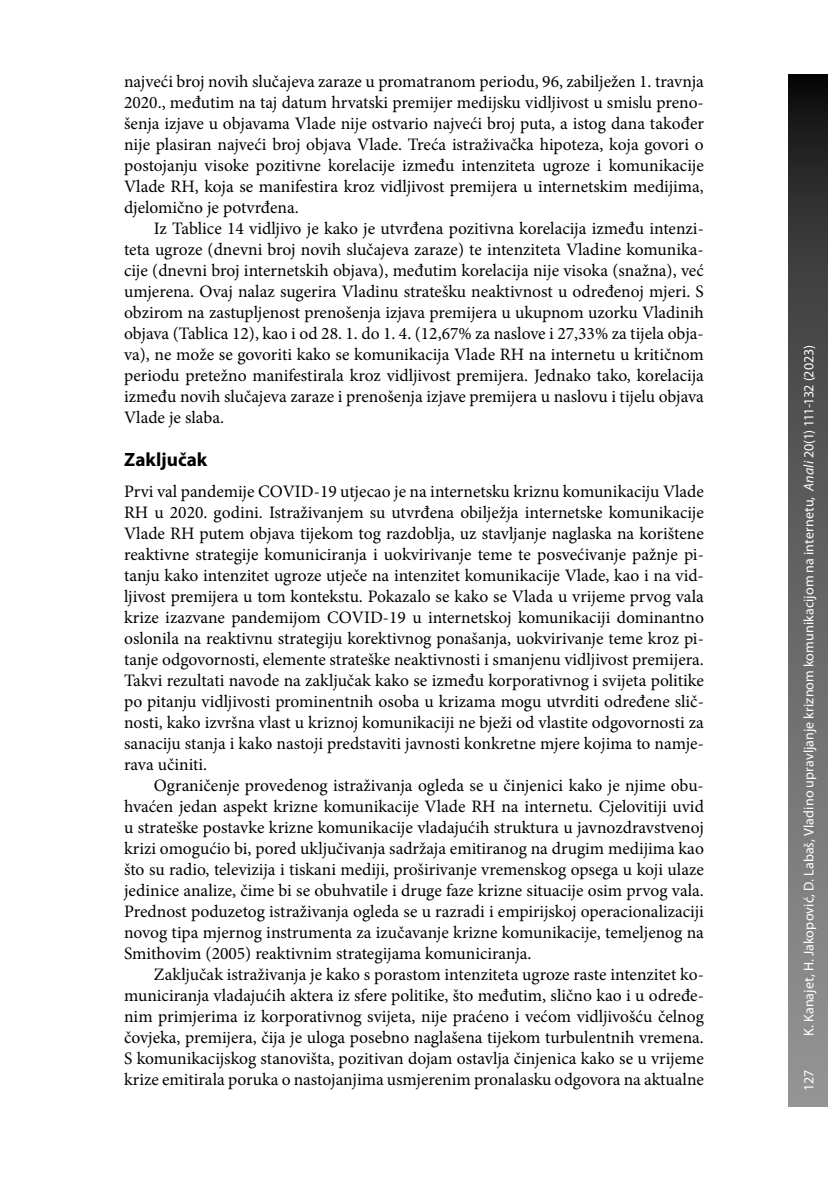
<style>
.page{position:relative;width:828px;height:1180px;background:#fff}
.page>*{position:absolute;margin:0;border:0;box-sizing:border-box;transform-origin:0 0}
.t1{font:700 19.25px "Myriad Pro";color:#000}
.t2{font:17.5px/21px "Minion Pro";color:#000;text-align:justify}
.t3{font:14px "Myriad Pro";letter-spacing:.005em;color:#fff}
.s1{font-style:italic}
</style>
<div class="page">
<svg style="left:788px;top:74px;width:40px;height:1032px;background:#5f5f5f"></svg>
<p class="t2" style="left:124px;top:71px;width:581px">najveći broj novih slučajeva zaraze u promatranom periodu, 96, zabilježen 1. travnja 2020., međutim na taj datum hrvatski premijer medijsku vidljivost u smislu preno&shy;šenja izjave u objavama Vlade nije ostvario najveći broj puta, a istog dana također nije plasiran najveći broj objava Vlade. Treća istraživačka hipoteza, koja govori o postojanju visoke pozitivne korelacije između intenziteta ugroze i komunikacije Vlade RH, koja se manifestira kroz vidljivost premijera u internetskim medijima, djelomično je potvrđena.</p>
<p class="t2" style="left:124px;top:218px;width:581px;text-indent:30px">Iz Tablice 14 vidljivo je kako je utvrđena pozitivna korelacija između intenzi&shy;teta ugroze (dnevni broj novih slučajeva zaraze) te intenziteta Vladine komunika&shy;cije (dnevni broj internetskih objava), međutim korelacija nije visoka (snažna), već umjerena. Ovaj nalaz sugerira Vladinu stratešku neaktivnost u određenoj mjeri. S obzirom na zastupljenost prenošenja izjava premijera u ukupnom uzorku Vladinih objava (Tablica 12), kao i od 28. 1. do 1. 4. (12,67% za naslove i 27,33% za tijela obja&shy;va), ne može se govoriti kako se komunikacija Vlade RH na internetu u kritičnom periodu pretežno manifestirala kroz vidljivost premijera. Jednako tako, korelacija između novih slučajeva zaraze i prenošenja izjave premijera u naslovu i tijelu objava Vlade je slaba.</p>
<p class="t1" style="left:124px;top:447px;width:85px">Zaključak</p>
<p class="t2" style="left:124px;top:481px;width:581px">Prvi val pandemije COVID-19 utjecao je na internetsku kriznu komunikaciju Vlade RH u 2020. godini. Istraživanjem su utvrđena obilježja internetske komunikacije Vlade RH putem objava tijekom tog razdoblja, uz stavljanje naglaska na korištene reaktivne strategije komuniciranja i uokvirivanje teme te posvećivanje pažnje pi&shy;tanju kako intenzitet ugroze utječe na intenzitet komunikacije Vlade, kao i na vid&shy;ljivost premijera u tom kontekstu. Pokazalo se kako se Vlada u vrijeme prvog vala krize izazvane pandemijom COVID-19 u internetskoj komunikaciji dominantno oslonila na reaktivnu strategiju korektivnog ponašanja, uokvirivanje teme kroz pi&shy;tanje odgovornosti, elemente strateške neaktivnosti i smanjenu vidljivost premijera.<br>Takvi rezultati navode na zaključak kako se između korporativnog i svijeta politike po pitanju vidljivosti prominentnih osoba u krizama mogu utvrditi određene slič&shy;nosti, kako izvršna vlast u kriznoj komunikaciji ne bježi od vlastite odgovornosti za sanaciju stanja i kako nastoji predstaviti javnosti konkretne mjere kojima to namje&shy;rava učiniti.</p>
<p class="t2" style="left:124px;top:775px;width:581px;text-indent:30px">Ograničenje provedenog istraživanja ogleda se u činjenici kako je njime obu&shy;hvaćen jedan aspekt krizne komunikacije Vlade RH na internetu. Cjelovitiji uvid u strateške postavke krizne komunikacije vladajućih struktura u javnozdravstvenoj krizi omogućio bi, pored uključivanja sadržaja emitiranog na drugim medijima kao što su radio, televizija i tiskani mediji, proširivanje vremenskog opsega u koji ulaze jedinice analize, čime bi se obuhvatile i druge faze krizne situacije osim prvog vala.<br>Prednost poduzetog istraživanja ogleda se u razradi i empirijskoj operacionalizaciji novog tipa mjernog instrumenta za izučavanje krizne komunikacije, temeljenog na Smithovim (2005) reaktivnim strategijama komuniciranja.</p>
<p class="t2" style="left:124px;top:964px;width:581px;text-indent:30px">Zaključak istraživanja je kako s porastom intenziteta ugroze raste intenzitet ko&shy;municiranja vladajućih aktera iz sfere politike, što međutim, slično kao i u određe&shy;nim primjerima iz korporativnog svijeta, nije praćeno i većom vidljivošću čelnog čovjeka, premijera, čija je uloga posebno naglašena tijekom turbulentnih vremena.<br>S komunikacijskog stanovišta, pozitivan dojam ostavlja činjenica kako se u vrijeme krize emitirala poruka o nastojanjima usmjerenim pronalasku odgovora na aktualne</p>
<p class="t3" style="left:800px;top:1036px;width:692px;rotate:-90deg">K. Kanajet, H. Jakopović, D. Labaš, Vladino upravljanje kriznom komunikacijom na internetu, <span class="s1">Anali</span> 20(1) 111-132 (2023)</p>
<p class="t3" style="left:800px;top:1090px;width:22px;rotate:-90deg">127</p>
</div>
